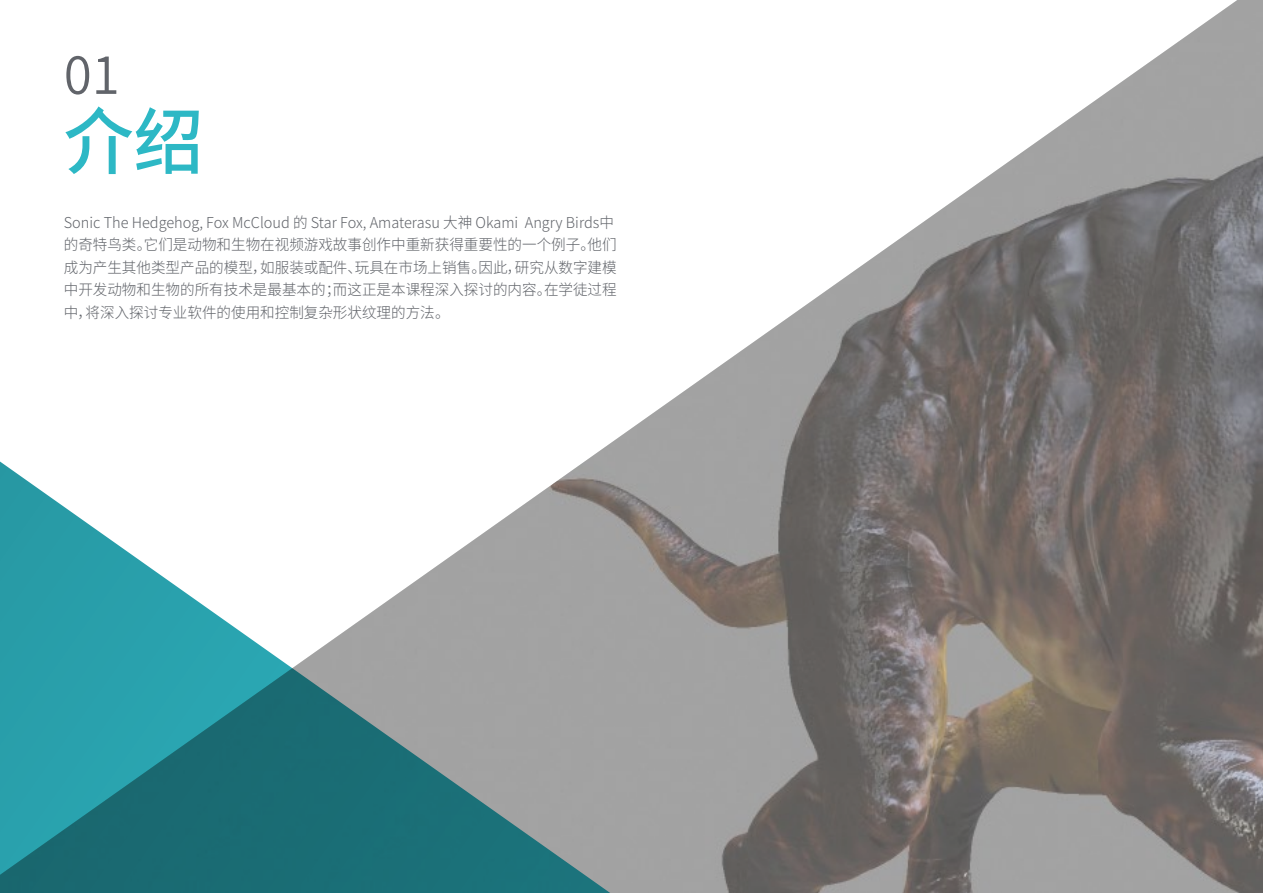
<style>
.page{position:relative;width:1263px;height:893px;background:#fff}
.page>*{position:absolute;margin:0;border:0;box-sizing:border-box;transform-origin:0 0}
.t1{font:500 72px "Source Han Sans CN";color:#2db8c5}
.t2{font:52.5px "Source Han Sans CN";color:#61646a}
.t3{font:300 15px/22.5px "Source Han Sans CN";color:#61646a}
</style>
<div class="page">
<img style="left:607px;top:0;width:656px;height:893px">
<svg style="left:0;top:446px;width:640px;height:447px"></svg>
<h2 class="t2" style="left:64px;top:45px;width:57px">01</h2>
<h1 class="t1" style="left:64px;top:101px;width:141px">介绍</h1>
<p class="t3" style="left:64px;top:211px;width:554px">Sonic The Hedgehog, Fox McCloud 的 Star Fox, Amaterasu 大神 Okami Angry Birds中的奇特鸟类。它们是动物和生物在视频游戏故事创作中重新获得重要性的一个例子。他们成为产生其他类型产品的模型，如服装或配件、玩具在市场上销售。因此，研究从数字建模中开发动物和生物的所有技术是最基本的；而这正是本课程深入探讨的内容。在学徒过程中，将深入探讨专业软件的使用和控制复杂形状纹理的方法。</p>
</div>
